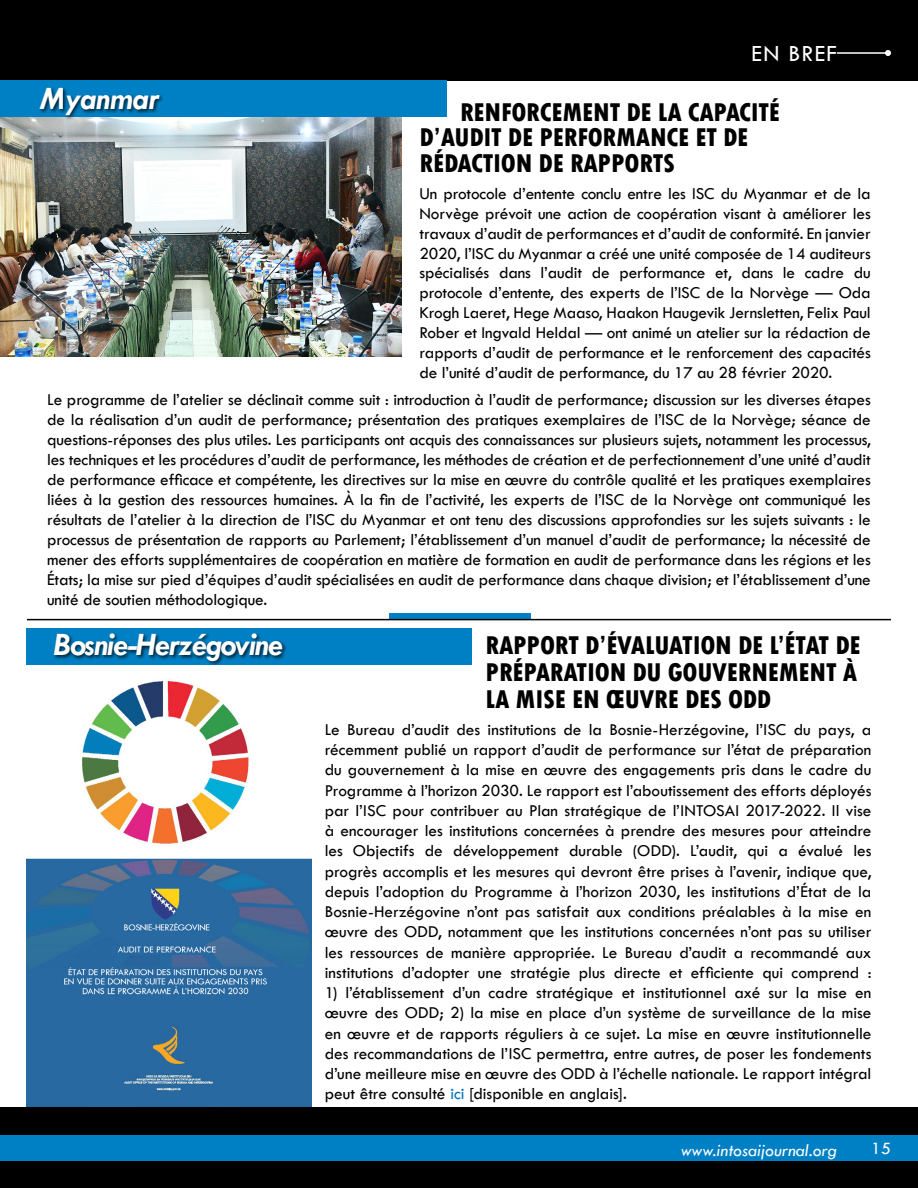
<style>
.page{position:relative;width:918px;height:1188px;background:#fff}
.page>*{position:absolute;margin:0;border:0;box-sizing:border-box;transform-origin:0 0}
.t1{font:italic 700 33px "Tw Cen";letter-spacing:-.035em;color:#fff}
.t2{font:italic 700 33px "Tw Cen";color:#fff}
.t3{font:800 condensed 27px/25.5px "Tw Cen";letter-spacing:-.01em;color:#000}
.t4{font:24px "Tw Cen";letter-spacing:.05em;color:#fff}
.t5{font:italic 18px "Tw Cen";color:#fff}
.t6{font:18px "Tw Cen";color:#fff}
.t7{font:17.25px/20px "Tw Cen";letter-spacing:-.01em;color:#000;text-align:justify}
.s1{color:#0072bc}
</style>
<div class="page">
<div style="left:0;top:1107px;width:918px;height:81px;background:#000"></div>
<div style="left:0;top:1135px;width:918px;height:26px;background:#0080c4"></div>
<div style="left:0;top:0;width:918px;height:81px;background:#000"></div>
<hr style="left:837px;top:52px;width:51px;height:2px;background:#fff">
<svg style="left:885px;top:50px;width:6px;height:6px"></svg>
<img style="left:0;top:117px;width:402px;height:239px">
<div style="left:0;top:81px;width:447px;height:36px;background:#0080c4"></div>
<div style="left:39px;top:86px;width:126px;height:34px;background:#000;opacity:.75"></div>
<img style="left:26px;top:680px;width:285px;height:427px">
<div style="left:26px;top:628px;width:446px;height:37px;background:#0080c4"></div>
<div style="left:53px;top:632px;width:235px;height:34px;background:#000;opacity:.75"></div>
<div style="left:390px;top:613px;width:141px;height:6px;background:#0080c4"></div>
<hr style="left:27px;top:619px;width:864px;height:1px;background:#000">
<h3 class="t4" style="left:752px;top:39px;width:87px">EN BREF</h3>
<h1 class="t2" style="left:41px;top:78px;width:120px">Myanmar</h1>
<h2 class="t3" style="left:420px;top:99px;width:362px;text-indent:40px">RENFORCEMENT DE LA CAPACITÉ<br>D’AUDIT DE PERFORMANCE ET DE<br>RÉDACTION DE RAPPORTS</h2>
<p class="t7" style="left:420px;top:183px;width:453px">Un protocole d’entente conclu entre les ISC du Myanmar et de la Norvège prévoit une action de coopération visant à améliorer les travaux d’audit de performances et d’audit de conformité. En janvier 2020, l’ISC du Myanmar a créé une unité composée de 14 auditeurs spécialisés dans l’audit de performance et, dans le cadre du protocole d’entente, des experts de l’ISC de la Norvège — Oda Krogh Laeret, Hege Maaso, Haakon Haugevik Jernsletten, Felix Paul Rober et Ingvald Heldal — ont animé un atelier sur la rédaction de rapports d’audit de performance et le renforcement des capacités de l’unité d’audit de performance, du 17 au 28 février 2020.</p>
<p class="t7" style="left:47px;top:389px;width:825px">Le programme de l’atelier se déclinait comme suit : introduction à l’audit de performance; discussion sur les diverses étapes de la réalisation d’un audit de performance; présentation des pratiques exemplaires de l’ISC de la Norvège; séance de questions-réponses des plus utiles. Les participants ont acquis des connaissances sur plusieurs sujets, notamment les processus, les techniques et les procédures d’audit de performance, les méthodes de création et de perfectionnement d’une unité d’audit de performance efficace et compétente, les directives sur la mise en œuvre du contrôle qualité et les pratiques exemplaires liées à la gestion des ressources humaines. À la fin de l’activité, les experts de l’ISC de la Norvège ont communiqué les résultats de l’atelier à la direction de l’ISC du Myanmar et ont tenu des discussions approfondies sur les sujets suivants : le processus de présentation de rapports au Parlement; l’établissement d’un manuel d’audit de performance; la nécessité de mener des efforts supplémentaires de coopération en matière de formation en audit de performance dans les régions et les États; la mise sur pied d’équipes d’audit spécialisées en audit de performance dans chaque division; et l’établissement d’une unité de soutien méthodologique.</p>
<h2 class="t3" style="left:486px;top:632px;width:377px;line-height:27px">RAPPORT D’ÉVALUATION DE L’ÉTAT DE<br>PRÉPARATION DU GOUVERNEMENT À<br>LA MISE EN ŒUVRE DES ODD</h2>
<p class="t7" style="left:325px;top:719px;width:548px">Le Bureau d’audit des institutions de la Bosnie-Herzégovine, l’ISC du pays, a récemment publié un rapport d’audit de performance sur l’état de préparation du gouvernement à la mise en œuvre des engagements pris dans le cadre du Programme à l’horizon 2030. Le rapport est l’aboutissement des efforts déployés par l’ISC pour contribuer au Plan stratégique de l’INTOSAI 2017-2022. Il vise à encourager les institutions concernées à prendre des mesures pour atteindre les Objectifs de développement durable (ODD). L’audit, qui a évalué les progrès accomplis et les mesures qui devront être prises à l’avenir, indique que, depuis l’adoption du Programme à l’horizon 2030, les institutions d’État de la Bosnie‑Herzégovine n’ont pas satisfait aux conditions préalables à la mise en œuvre des ODD, notamment que les institutions concernées n’ont pas su utiliser les ressources de manière appropriée. Le Bureau d’audit a recommandé aux institutions d’adopter une stratégie plus directe et efficiente qui comprend :</p>
<p class="t7" style="left:325px;top:982px;width:548px">1) l’établissement d’un cadre stratégique et institutionnel axé sur la mise en œuvre des ODD; 2) la mise en place d’un système de surveillance de la mise en œuvre et de rapports réguliers à ce sujet. La mise en œuvre institutionnelle des recommandations de l’ISC permettra, entre autres, de poser les fondements d’une meilleure mise en œuvre des ODD à l’échelle nationale. Le rapport intégral peut être consulté <span class="s1">ici</span> [disponible en anglais].</p>
<h1 class="t1" style="left:54px;top:625px;width:231px">Bosnie-Herzégovine</h1>
<p class="t5" style="left:681px;top:1139px;width:158px">www.intosaijournal.org</p>
<p class="t6" style="left:871px;top:1138px;width:21px">15</p>
</div>
